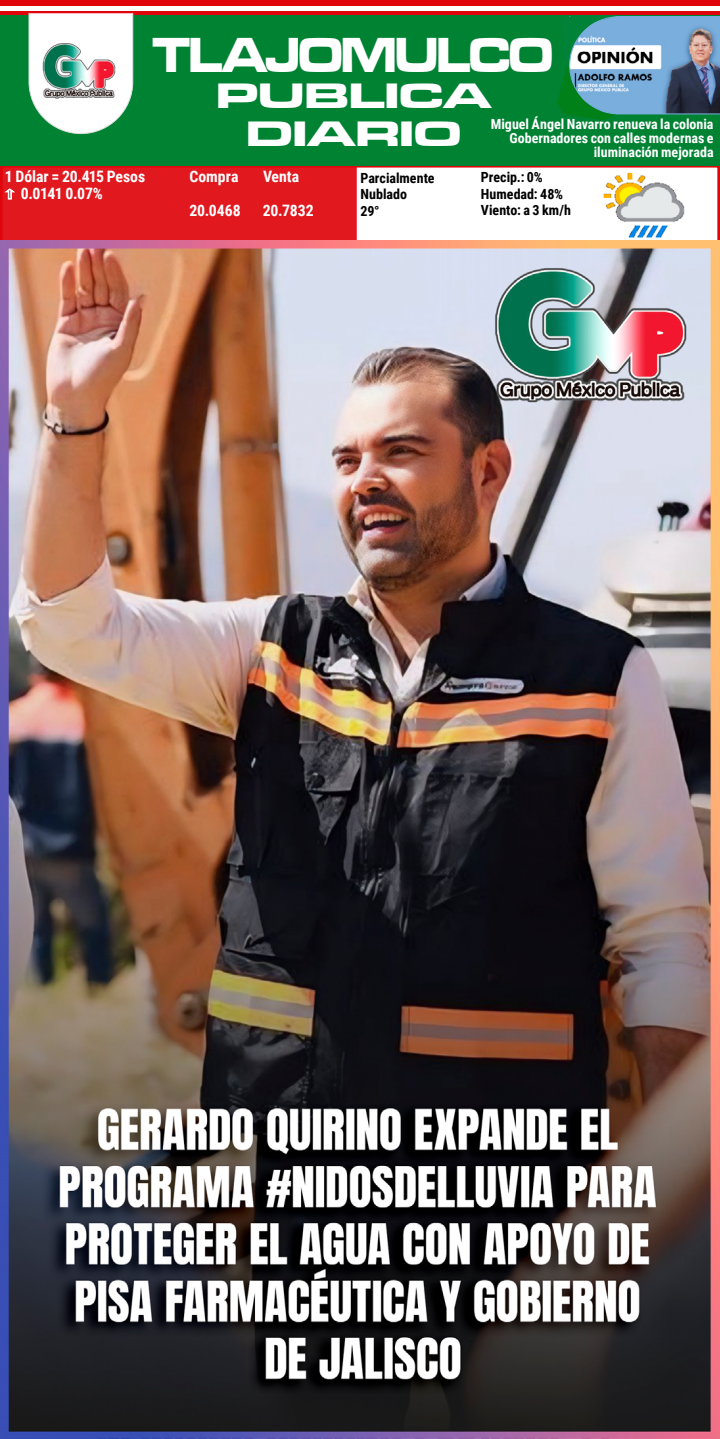
<style>
.page{position:relative;width:720px;height:1439px;background:#fff}
.page>*{position:absolute;margin:0;border:0;box-sizing:border-box;transform-origin:0 0}
.t1{font:50.75px "Microgramma D Bold Exte";letter-spacing:-.04em;color:#fff;scale:.9 1}
.t2{font:36.49px/37.5px "Microgramma D Bold Exte";color:#fff;text-align:center;scale:1.33 1}
.t3{font:700 15.75px/16.6px "Roboto Condensed";letter-spacing:-.005em;color:#fff}
.t4{font:700 14px/14px "Roboto Condensed";color:#fff;text-align:right}
.t5{font:700 14px/16.6px "Roboto Condensed";color:#000}
</style>
<div class="page">
<div style="left:0;top:165px;width:719px;height:79px;border:3px solid #e0040b"></div>
<div style="left:0;top:165px;width:356px;height:76px;background:#e2181f;border:3px solid #e0040b"></div>
<div style="left:0;top:14px;width:719px;height:151px;background:#008233"></div>
<hr style="left:0;top:11px;width:719px;height:3px;background:#e0040b">
<div style="left:0;top:0;width:719px;height:6px;background:#e0040b"></div>
<svg style="left:29px;top:13px;width:104px;height:121px;background:#c9d7ce"></svg>
<img style="left:596px;top:168px;width:93px;height:70px">
<svg style="left:557px;top:16px;width:162px;height:104px;background:#64949d"></svg>
<img style="left:0;top:240px;width:719px;height:1199px">
<h1 class="t1" style="left:153px;top:21px;width:446px">TLAJOMULCO</h1>
<h2 class="t2" style="left:216px;top:76px;width:208px">PUBLICA<br>DIARIO</h2>
<p class="t5" style="left:480px;top:168px;width:91px">Precip.: 0%<br>Humedad: 48%<br>Viento: a 3 km/h</p>
<p class="t4" style="left:490px;top:117px;width:224px">Miguel Ángel Navarro renueva la colonia<br>Gobernadores con calles modernas e iluminación mejorada</p>
<p class="t3" style="left:5px;top:168px;width:142px">1 Dólar = 20.415 Pesos ⇧ 0.0141 0.07%</p>
<p class="t3" style="left:189px;top:168px;width:51px">Compra</p>
<p class="t3" style="left:263px;top:168px;width:38px">Venta</p>
<p class="t3" style="left:189px;top:201px;width:53px">20.0468</p>
<p class="t3" style="left:262px;top:201px;width:52px">20.7832</p>
<p class="t5" style="left:360px;top:169px;width:76px">Parcialmente<br>Nublado<br>29°</p>
</div>
